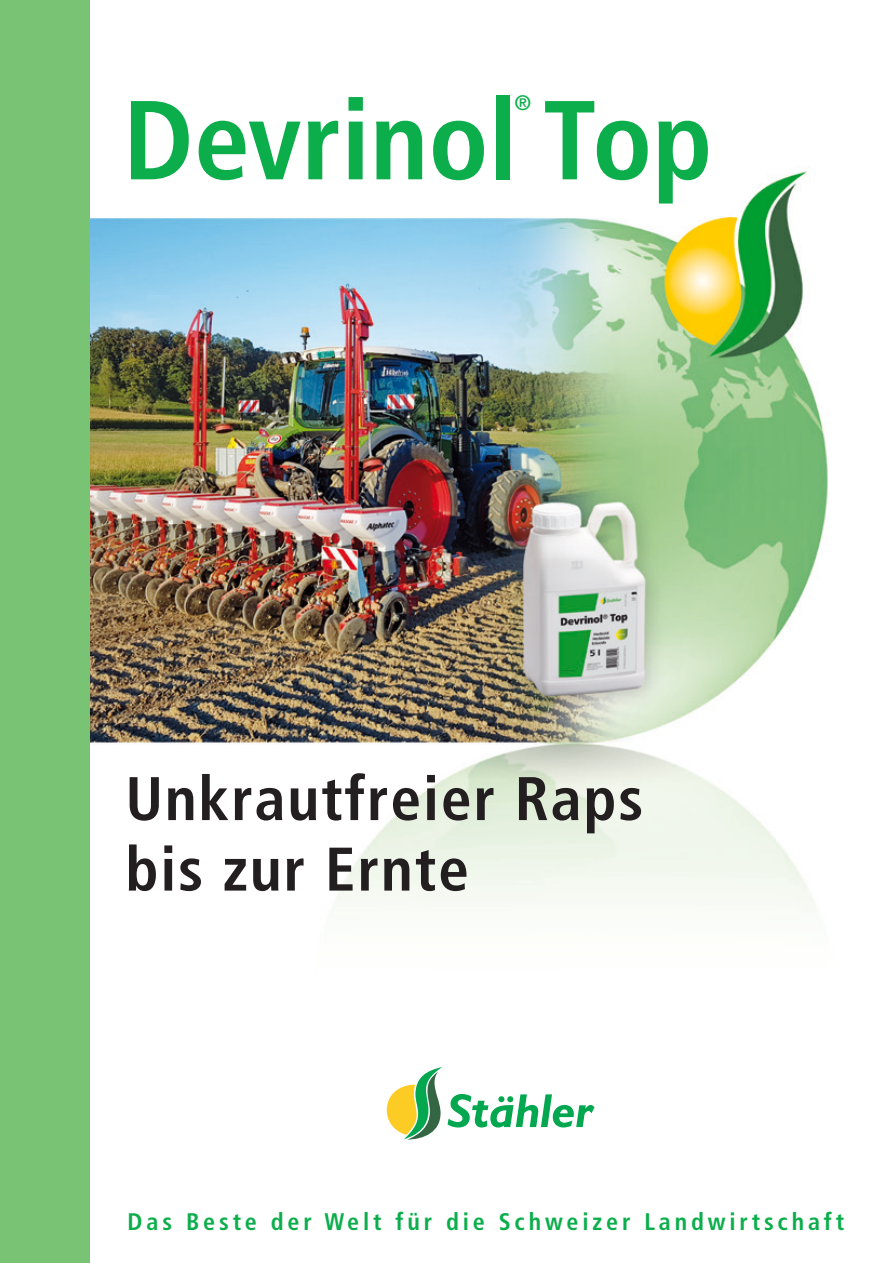
<style>
.page{position:relative;width:893px;height:1263px;background:#fff}
.page>*{position:absolute;margin:0;border:0;box-sizing:border-box;transform-origin:0 0}
.t1{font:700 condensed 112.05px "Frutiger LT Std";color:#0cae4c}
.t2{font:700 condensed 61.5px "Frutiger LT Std";letter-spacing:.03em;color:#231f20}
.t3{font:700 condensed 24px "Frutiger LT Std";letter-spacing:.16em;color:#0cae4c}
.t4{font:21px "Frutiger LT Std";color:#0cae4c}
</style>
<div class="page">
<img style="left:89px;top:72px;width:739px;height:1034px">
<div style="left:0;top:0;width:89px;height:1263px;background:#78c474"></div>
<svg style="left:387px;top:1067px;width:55px;height:72px"></svg>
<svg style="left:448px;top:1094px;width:146px;height:33px"></svg>
<p class="t1" style="left:123px;top:74px;width:591px">Devrinol Top</p>
<p class="t4" style="left:514px;top:91px;width:18px">®</p>
<p class="t2" style="left:125px;top:762px;width:519px">Unkrautfreier Raps</p>
<p class="t2" style="left:125px;top:833px;width:345px">bis zur Ernte</p>
<p class="t3" style="left:128px;top:1207px;width:718px">Das Beste der Welt für die Schweizer Landwirtschaft</p>
</div>
